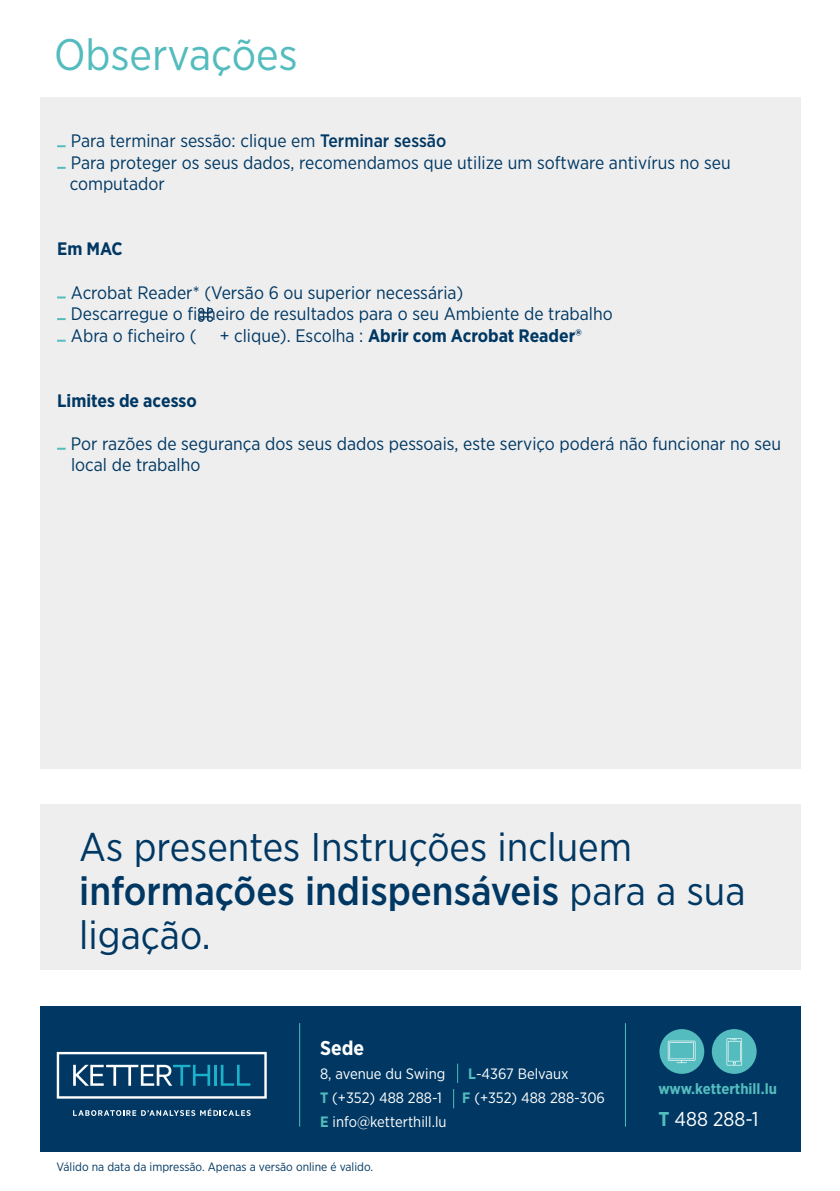
<style>
.page{position:relative;width:840px;height:1191px;background:#fff}
.page>*{position:absolute;margin:0;border:0;box-sizing:border-box;transform-origin:0 0}
.t1{font:44px "Gotham Narrow";color:#54bcbe}
.t2{font:40px/44px "Gotham Narrow";color:#003863}
.t3{font:20px "Gotham Narrow";color:#fff}
.t4{font:700 20px "Gotham Narrow";color:#fff}
.t5{font:18px "Gotham Narrow";color:#003863}
.t6{font:700 18px "Gotham Narrow";color:#003863}
.t7{font:15px "Gotham Narrow";color:#fff}
.t8{font:700 15px "Gotham Narrow";color:#54bcbe}
.t9{font:12px "Gotham Narrow";color:#003863}
.s1{font-weight:500}
.s2{font-weight:400}
.s3{font-weight:700;color:#54bcbe}
</style>
<div class="page">
<div style="left:40px;top:98px;width:759px;height:671px;background:#eeeeef"></div>
<svg style="left:57px;top:145px;width:9px;height:2px"></svg>
<svg style="left:57px;top:167px;width:9px;height:2px"></svg>
<svg style="left:57px;top:296px;width:9px;height:2px"></svg>
<svg style="left:57px;top:318px;width:9px;height:2px"></svg>
<svg style="left:57px;top:340px;width:9px;height:2px"></svg>
<svg style="left:57px;top:448px;width:9px;height:2px"></svg>
<div style="left:40px;top:1006px;width:759px;height:145px;background:#003863"></div>
<hr style="left:299px;top:1023px;width:1px;height:103px;background:#54bcbe">
<div style="left:659px;top:1029px;width:45px;height:44px;background:#54bcbe;border-radius:50%"></div>
<svg style="left:667px;top:1040px;width:28px;height:23px"></svg>
<div style="left:711px;top:1029px;width:45px;height:44px;background:#54bcbe;border-radius:50%"></div>
<svg style="left:726px;top:1038px;width:15px;height:27px"></svg>
<hr style="left:624px;top:1023px;width:1px;height:103px;background:#54bcbe">
<svg style="left:57px;top:1052px;width:209px;height:46px"></svg>
<svg style="left:73px;top:1108px;width:177px;height:8px"></svg>
<svg style="left:457px;top:1063px;width:1px;height:20px"></svg>
<svg style="left:453px;top:1089px;width:1px;height:19px"></svg>
<div style="left:40px;top:804px;width:759px;height:165px;background:#eeeeef"></div>
<img style="left:198px;top:308px;width:15px;height:14px">
<p class="t1" style="left:54px;top:27px;width:245px">Observações</p>
<p class="t5" style="left:71px;top:130px;width:377px">Para terminar sessão: clique em <span class="s1">Terminar sessão</span></p>
<p class="t5" style="left:71px;top:151px;width:661px">Para proteger os seus dados, recomendamos que utilize um software antivírus no seu</p>
<p class="t5" style="left:70px;top:173px;width:97px">computador</p>
<p class="t6" style="left:57px;top:237px;width:67px">Em MAC</p>
<p class="t5" style="left:71px;top:281px;width:394px">Acrobat Reader* (Versão 6 ou superior necessária)</p>
<p class="t5" style="left:71px;top:302px;width:543px">Descarregue o ficheiro de resultados para o seu Ambiente de trabalho</p>
<p class="t5" style="left:71px;top:324px;width:127px">Abra o ficheiro (</p>
<p class="t6" style="left:219px;top:324px;width:363px"><span class="s2">+ clique). Escolha :</span> Abrir com Acrobat Reader®</p>
<p class="t6" style="left:57px;top:388px;width:141px">Limites de acesso</p>
<p class="t5" style="left:71px;top:432px;width:711px">Por razões de segurança dos seus dados pessoais, este serviço poderá não funcionar no seu</p>
<p class="t5" style="left:71px;top:454px;width:131px">local de trabalho</p>
<p class="t2" style="left:79px;top:824px;width:667px">As presentes Instruções incluem <span class="s1">informações indispensáveis</span> para a sua ligação.</p>
<p class="t4" style="left:320px;top:1035px;width:46px">Sede</p>
<p class="t7" style="left:320px;top:1064px;width:127px">8, avenue du Swing</p>
<p class="t7" style="left:468px;top:1064px;width:102px"><span class="s3">L</span>-4367 Belvaux</p>
<p class="t7" style="left:320px;top:1088px;width:123px"><span class="s3">T</span> (+352) 488 288-1</p>
<p class="t7" style="left:462px;top:1088px;width:144px"><span class="s3">F</span> (+352) 488 288-306</p>
<p class="t7" style="left:320px;top:1112px;width:128px"><span class="s3">E</span> info@ketterthill.lu</p>
<p class="t9" style="left:57px;top:1159px;width:318px">Válido na data da impressão. Apenas a versão online é valido.</p>
<p class="t8" style="left:658px;top:1079px;width:120px">www.ketterthill.lu</p>
<p class="t3" style="left:658px;top:1106px;width:101px"><span class="s3">T</span> 488 288-1</p>
</div>
